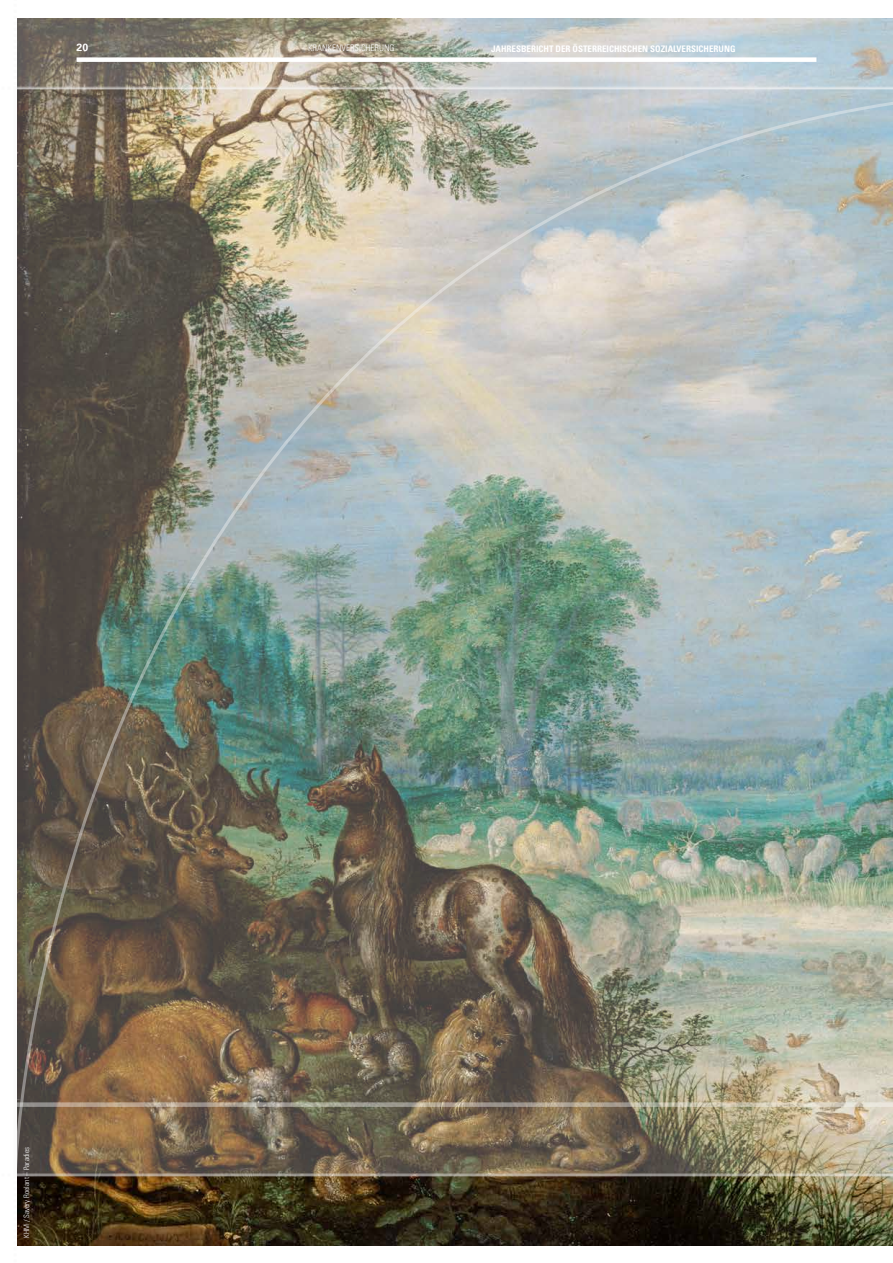
<style>
.page{position:relative;width:893px;height:1263px;background:#fff}
.page>*{position:absolute;margin:0;border:0;box-sizing:border-box;transform-origin:0 0}
.t1{font:700 10.5px "Univers";color:#fff}
.t2{font:700 condensed 9px "Univers";color:#fff}
.t3{font:300 condensed 9px "Univers";color:#fff}
.t4{font:300 condensed 7.5px "Univers";color:#fff}
</style>
<div class="page">
<img style="left:17px;top:1178px;width:876px;height:68px">
<img style="left:17px;top:88px;width:876px;height:1087px">
<svg style="left:17px;top:18px;width:876px;height:70px;background:#aeafa9"></svg>
<svg style="left:17px;top:1102px;width:876px;height:5px;background:#b4aa99"></svg>
<div style="left:77px;top:57px;width:739px;height:5px;background:#fff"></div>
<p class="t1" style="left:77px;top:41px;width:13px">20</p>
<p class="t3" style="left:308px;top:42px;width:88px">KRANKENVERSICHERUNG</p>
<p class="t2" style="left:491px;top:43px;width:246px">JAHRESBERICHT DER ÖSTERREICHISCHEN SOZIALVERSICHERUNG</p>
<p class="t4" style="left:22px;top:1238px;width:92px;rotate:-90deg">KHM / Savery Roelant – Paradies</p>
</div>
